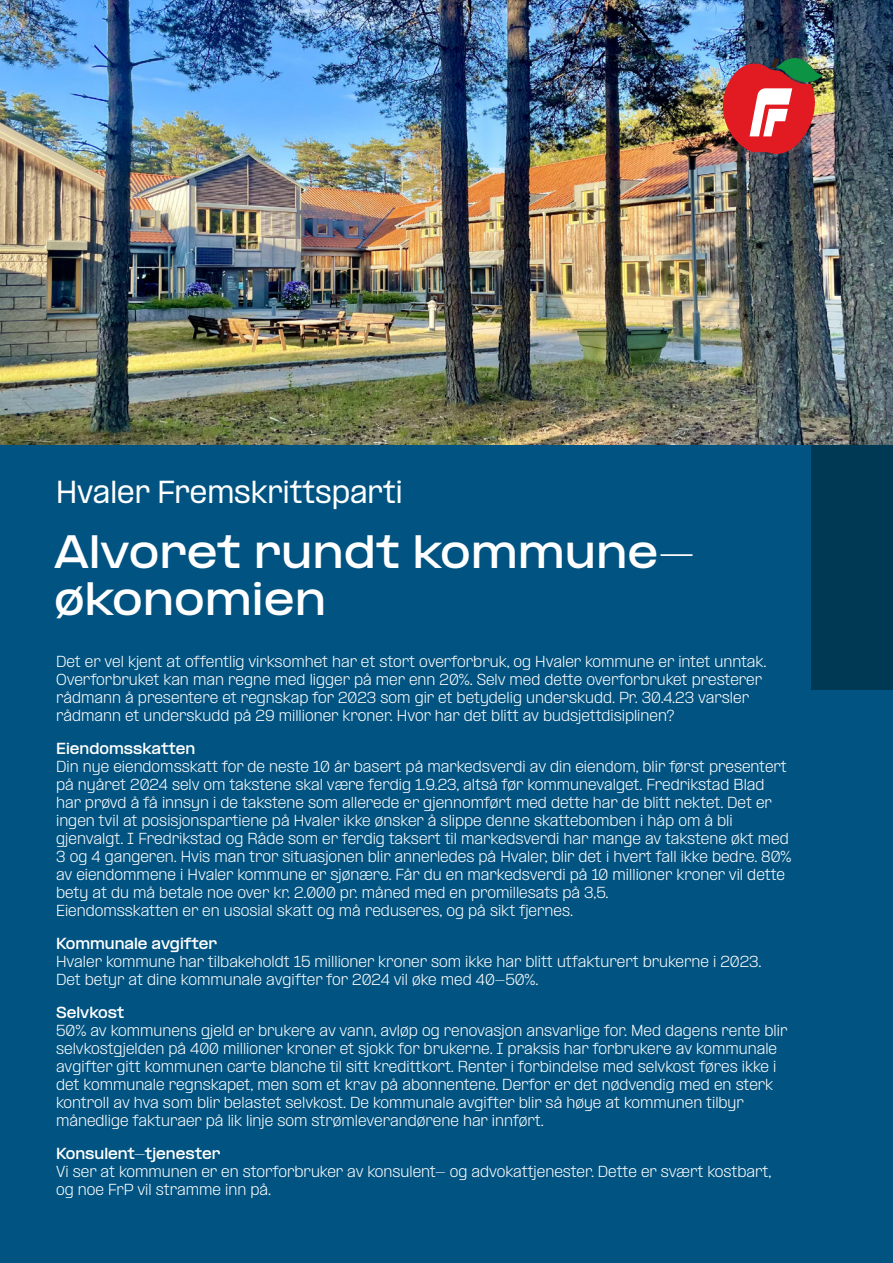
<style>
.page{position:relative;width:893px;height:1263px;background:#015381}
.page>*{position:absolute;margin:0;border:0;box-sizing:border-box;transform-origin:0 0}
.t1{font:700 expanded 39px "PP Formula";color:#fff}
.t2{font:500 27px "PP Formula";color:#fff}
.t3{font:300 13.5px/18px "PP Formula";color:#fff}
.t4{font:700 semi-expanded 13.5px "PP Formula";color:#fff}
</style>
<div class="page">
<div style="left:812px;top:440px;width:81px;height:250px;background:#003954"></div>
<img style="left:0;top:0;width:893px;height:444px">
<img style="left:723px;top:58px;width:100px;height:96px">
<p class="t2" style="left:56px;top:475px;width:348px">Hvaler Fremskrittsparti</p>
<p class="t1" style="left:54px;top:527px;width:642px">Alvoret rundt kommune-</p>
<p class="t1" style="left:54px;top:574px;width:274px">økonomien</p>
<p class="t3" style="left:56px;top:653px;width:712px">Det er vel kjent at offentlig virksomhet har et stort overforbruk, og Hvaler kommune er intet unntak.</p>
<p class="t3" style="left:56px;top:671px;width:708px">Overforbruket kan man regne med ligger på mer enn 20%. Selv med dette overforbruket presterer</p>
<p class="t3" style="left:56px;top:689px;width:694px">rådmann å presentere et regnskap for 2023 som gir et betydelig underskudd. Pr. 30.4.23 varsler</p>
<p class="t3" style="left:56px;top:707px;width:620px">rådmann et underskudd på 29 millioner kroner. Hvor har det blitt av budsjettdisiplinen?</p>
<p class="t4" style="left:56px;top:740px;width:141px">Eiendomsskatten</p>
<p class="t3" style="left:56px;top:758px;width:732px">Din nye eiendomsskatt for de neste 10 år basert på markedsverdi av din eiendom, blir først presentert</p>
<p class="t3" style="left:56px;top:776px;width:737px">på nyåret 2024 selv om takstene skal være ferdig 1.9.23, altså før kommunevalget. Fredrikstad Blad har prøvd å få innsyn i de takstene som allerede er gjennomført med dette har de blitt nektet. Det er ingen tvil at posisjonspartiene på Hvaler ikke ønsker å slippe denne skattebomben i håp om å bli gjenvalgt. I Fredrikstad og Råde som er ferdig taksert til markedsverdi har mange av takstene økt med 3 og 4 gangeren. Hvis man tror situasjonen blir annerledes på Hvaler, blir det i hvert fall ikke bedre. 80% av eiendommene i Hvaler kommune er sjønære. Får du en markedsverdi på 10 millioner kroner vil dette bety at du må betale noe over kr. 2.000 pr. måned med en promillesats på 3,5.</p>
<p class="t3" style="left:56px;top:902px;width:519px">Eiendomsskatten er en usosial skatt og må reduseres, og på sikt fjernes.</p>
<p class="t4" style="left:56px;top:935px;width:163px">Kommunale avgifter</p>
<p class="t3" style="left:56px;top:953px;width:707px">Hvaler kommune har tilbakeholdt 15 millioner kroner som ikke har blitt utfakturert brukerne i 2023.<br>Det betyr at dine kommunale avgifter for 2024 vil øke med 40-50%.</p>
<p class="t4" style="left:56px;top:1004px;width:70px">Selvkost</p>
<p class="t3" style="left:56px;top:1022px;width:733px">50% av kommunens gjeld er brukere av vann, avløp og renovasjon ansvarlige for. Med dagens rente blir</p>
<p class="t3" style="left:56px;top:1040px;width:722px">selvkostgjelden på 400 millioner kroner et sjokk for brukerne. I praksis har forbrukere av kommunale</p>
<p class="t3" style="left:56px;top:1058px;width:722px">avgifter gitt kommunen carte blanche til sitt kredittkort. Renter i forbindelse med selvkost føres ikke i</p>
<p class="t3" style="left:56px;top:1076px;width:719px">det kommunale regnskapet, men som et krav på abonnentene. Derfor er det nødvendig med en sterk</p>
<p class="t3" style="left:56px;top:1094px;width:689px">kontroll av hva som blir belastet selvkost. De kommunale avgifter blir så høye at kommunen tilbyr</p>
<p class="t3" style="left:56px;top:1112px;width:489px">månedlige fakturaer på lik linje som strømleverandørene har innført.</p>
<p class="t4" style="left:56px;top:1145px;width:166px">Konsulent-tjenester</p>
<p class="t3" style="left:56px;top:1163px;width:717px">Vi ser at kommunen er en storforbruker av konsulent- og advokattjenester. Dette er svært kostbart,</p>
<p class="t3" style="left:56px;top:1181px;width:217px">og noe FrP vil stramme inn på.</p>
</div>
